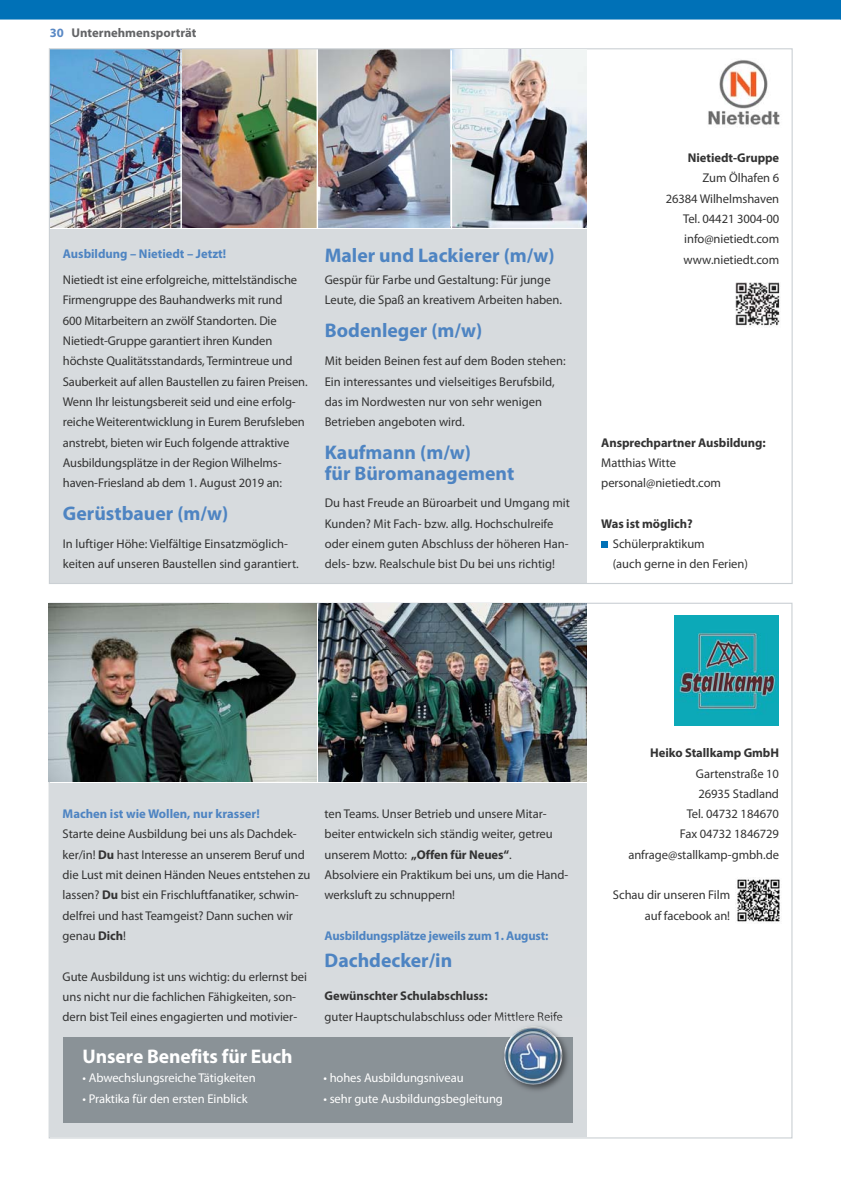
<style>
.page{position:relative;width:842px;height:1187px;background:#fff}
.page>*{position:absolute;margin:0;border:0;box-sizing:border-box;transform-origin:0 0}
.t1{font:700 19.8px/20.2px "Myriad Pro";color:#4e84c2}
.t2{font:700 19.8px "Myriad Pro";letter-spacing:-.005em;color:#fff}
.t3{font:12.75px/20.2px "Myriad Pro";letter-spacing:-.005em;color:#333}
.t4{font:12.75px "Myriad Pro";letter-spacing:-.005em;color:#fff}
.t5{font:700 12.75px "Myriad Pro";letter-spacing:-.005em;color:#333}
.t6{font:700 12.75px "Myriad Pro";color:#4e84c2}
.t7{font:700 12.75px "Myriad Pro";color:#636466}
.s1{color:#5a89c5}
.s2{font-weight:700}
</style>
<div class="page">
<img style="left:318px;top:604px;width:268px;height:178px">
<img style="left:49px;top:604px;width:267px;height:178px">
<div style="left:49px;top:783px;width:537px;height:354px;background:#d7dbde"></div>
<img style="left:674px;top:615px;width:104px;height:110px">
<img style="left:735px;top:879px;width:45px;height:43px">
<div style="left:63px;top:1037px;width:509px;height:85px;background:#8a9297"></div>
<img style="left:488px;top:1017px;width:99px;height:91px">
<img style="left:503px;top:1026px;width:32px;height:36px">
<div style="left:1px;top:0;width:839px;height:20px;background:#0071b7"></div>
<img style="left:51px;top:50px;width:535px;height:178px">
<div style="left:49px;top:229px;width:537px;height:353px;background:#d7dbde"></div>
<img style="left:708px;top:60px;width:72px;height:65px">
<img style="left:735px;top:282px;width:45px;height:45px">
<hr style="left:180px;top:50px;width:2px;height:178px;background:#fff">
<hr style="left:316px;top:49px;width:2px;height:179px;background:#fff">
<div style="left:601px;top:541px;width:6px;height:7px;background:#0071b7"></div>
<hr style="left:450px;top:50px;width:2px;height:179px;background:#fff">
<p class="t7" style="left:50px;top:27px;width:148px"><span class="s1">30</span> Unternehmensporträt</p>
<p class="t6" style="left:63px;top:248px;width:165px">Ausbildung – Nietiedt – Jetzt!</p>
<p class="t3" style="left:63px;top:271px;width:246px">Nietiedt ist eine erfolgreiche, mittelständische Firmengruppe des Bauhandwerks mit rund<br>600 Mitarbeitern an zwölf Standorten. Die Nietiedt-Gruppe garantiert ihren Kunden höchste Qualitätsstandards, Termintreue und Sauberkeit auf allen Baustellen zu fairen Preisen.<br>Wenn Ihr leistungsbereit seid und eine erfolg&shy;reiche Weiterentwicklung in Eurem Berufsleben anstrebt, bieten wir Euch folgende attraktive Ausbildungsplätze in der Region Wilhelms&shy;haven-Friesland ab dem 1. August 2019 an:</p>
<h1 class="t1" style="left:63px;top:505px;width:167px">Gerüstbauer (m/w)</h1>
<p class="t3" style="left:63px;top:535px;width:237px">In luftiger Höhe: Vielfältige Einsatzmöglich&shy;keiten auf unseren Baustellen sind garantiert.</p>
<h1 class="t1" style="left:325px;top:247px;width:231px">Maler und Lackierer (m/w)</h1>
<p class="t3" style="left:325px;top:271px;width:239px">Gespür für Farbe und Gestaltung: Für junge<br>Leute, die Spaß an kreativem Arbeiten haben.</p>
<h1 class="t1" style="left:325px;top:322px;width:159px">Bodenleger (m/w)</h1>
<p class="t3" style="left:325px;top:352px;width:242px">Mit beiden Beinen fest auf dem Boden stehen:<br>Ein interessantes und vielseitiges Berufsbild, das im Nordwesten nur von sehr wenigen Betrieben angeboten wird.</p>
<h1 class="t1" style="left:325px;top:444px;width:191px">Kaufmann (m/w)<br>für Büromanagement</h1>
<p class="t3" style="left:325px;top:494px;width:247px">Du hast Freude an Büroarbeit und Umgang mit Kunden? Mit Fach- bzw. allg. Hochschulreife oder einem guten Abschluss der höheren Han&shy;dels- bzw. Realschule bist Du bei uns richtig!</p>
<p class="t5" style="left:688px;top:152px;width:93px">Nietiedt-Gruppe</p>
<p class="t3" style="left:665px;top:169px;width:115px;text-align:right">Zum Ölhafen 6<br>26384 Wilhelmshaven<br>Tel. 04421 3004-00 info@nietiedt.com www.nietiedt.com</p>
<p class="t5" style="left:601px;top:437px;width:166px">Ansprechpartner Ausbildung:</p>
<p class="t3" style="left:601px;top:453px;width:121px">Matthias Witte personal@nietiedt.com</p>
<p class="t5" style="left:601px;top:518px;width:93px">Was ist möglich?</p>
<p class="t3" style="left:612px;top:535px;width:137px">Schülerpraktikum<br>(auch gerne in den Ferien)</p>
<p class="t6" style="left:63px;top:808px;width:199px">Machen ist wie Wollen, nur krasser!</p>
<p class="t3" style="left:63px;top:825px;width:249px">Starte deine Ausbildung bei uns als Dachdek&shy;ker/in! <span class="s2">Du</span> hast Interesse an unserem Beruf und die Lust mit deinen Händen Neues entstehen zu lassen? <span class="s2">Du</span> bist ein Frischluftfanatiker, schwin&shy;delfrei und hast Teamgeist? Dann suchen wir genau <span class="s2">Dich</span>!</p>
<p class="t3" style="left:63px;top:967px;width:246px">Gute Ausbildung ist uns wichtig: du erlernst bei uns nicht nur die fachlichen Fähigkeiten, son&shy;dern bist Teil eines engagierten und motivier-</p>
<h1 class="t2" style="left:83px;top:1047px;width:211px">Unsere Benefits für Euch</h1>
<p class="t4" style="left:83px;top:1072px;width:175px">• Abwechslungsreiche Tätigkeiten</p>
<p class="t4" style="left:83px;top:1092px;width:166px">• Praktika für den ersten Einblick</p>
<p class="t3" style="left:324px;top:805px;width:245px">ten Teams. Unser Betrieb und unsere Mitar&shy;beiter entwickeln sich ständig weiter, getreu unserem Motto: <span class="s2">„Offen für Neues“</span>.<br>Absolviere ein Praktikum bei uns, um die Hand&shy;werksluft zu schnuppern!</p>
<p class="t6" style="left:324px;top:930px;width:225px">Ausbildungsplätze jeweils zum 1. August:</p>
<h1 class="t1" style="left:324px;top:952px;width:129px">Dachdecker/in</h1>
<p class="t5" style="left:324px;top:990px;width:164px">Gewünschter Schulabschluss:</p>
<p class="t3" style="left:324px;top:1007px;width:240px">guter Hauptschulabschluss oder Mittlere Reife</p>
<p class="t4" style="left:323px;top:1072px;width:141px">• hohes Ausbildungsniveau</p>
<p class="t4" style="left:323px;top:1092px;width:181px">• sehr gute Ausbildungs be gleitung</p>
<p class="t5" style="left:650px;top:747px;width:130px">Heiko Stallkamp GmbH</p>
<p class="t3" style="left:628px;top:764px;width:152px;text-align:right">Gartenstraße 10<br>26935 Stadland<br>Tel. 04732 184670<br>Fax 04732 1846729 anfrage@stallkamp-gmbh.de</p>
<p class="t3" style="left:613px;top:886px;width:119px;text-align:right">Schau dir unseren Film auf facebook an!</p>
</div>
